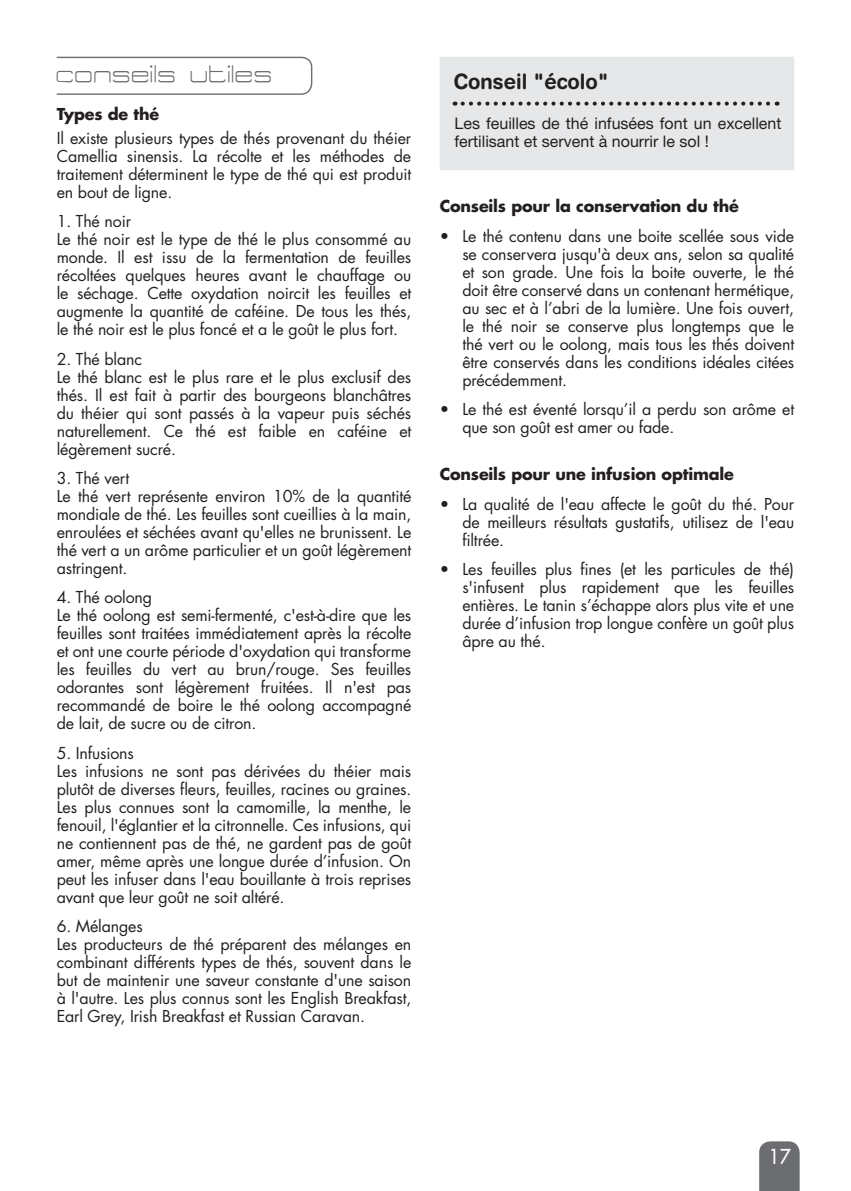
<style>
.page{position:relative;width:851px;height:1191px;background:#fff}
.page>*{position:absolute;margin:0;border:0;box-sizing:border-box;transform-origin:0 0}
.t1{font:28px "Tidy Curve TV";color:#6c6d70;scale:.96 1}
.t2{font:700 21.2px "Helvetica Rounded";color:#231f20;scale:.95 1}
.t3{font:20px "Futura";color:#fff;scale:.95 1}
.t4{font:16px/18px "Futura";letter-spacing:-.01em;color:#231f20}
.t5{font:16px/18px "Helvetica Neue";color:#231f20}
.t6{font:700 16px "Futura";letter-spacing:-.01em;color:#231f20}
</style>
<div class="page">
<div style="left:759px;top:1141px;width:40px;height:50px;background:#6c6d70"></div>
<div style="left:440px;top:57px;width:354px;height:113px;background:#e6e7e9"></div>
<svg style="left:56px;top:56px;width:257px;height:39px"></svg>
<h1 class="t1" style="left:57px;top:61px;width:227px">conseils utiles</h1>
<h2 class="t2" style="left:453px;top:69px;width:165px">Conseil "écolo"</h2>
<p class="t6" style="left:57px;top:103px;width:104px">Types de thé</p>
<p class="t4" style="left:57px;top:129px;width:356px;text-align:justify">Il existe plusieurs types de thés provenant du théier Camellia sinensis. La récolte et les méthodes de traitement déterminent le type de thé qui est produit en bout de ligne.</p>
<p class="t4" style="left:57px;top:212px;width:356px">1. Thé noir<br>Le thé noir est le type de thé le plus consommé au monde. Il est issu de la fermentation de feuilles récoltées quelques heures avant le chauffage ou le séchage. Cette oxydation noircit les feuilles et augmente la quantité de caféine. De tous les thés, le thé noir est le plus foncé et a le goût le plus fort.</p>
<p class="t4" style="left:57px;top:350px;width:356px">2. Thé blanc<br>Le thé blanc est le plus rare et le plus exclusif des thés. Il est fait à partir des bourgeons blanchâtres du théier qui sont passés à la vapeur puis séchés naturellement. Ce thé est faible en caféine et légèrement sucré.</p>
<p class="t4" style="left:57px;top:469px;width:356px">3. Thé vert<br>Le thé vert représente environ 10% de la quantité mondiale de thé. Les feuilles sont cueillies à la main, enroulées et séchées avant qu'elles ne brunissent. Le thé vert a un arôme particulier et un goût légèrement astringent.</p>
<p class="t4" style="left:57px;top:588px;width:356px">4. Thé oolong<br>Le thé oolong est semi-fermenté, c'est-à-dire que les feuilles sont traitées immédiatement après la récolte et ont une courte période d'oxydation qui transforme les feuilles du vert au brun/rouge. Ses feuilles odorantes sont légèrement fruitées. Il n'est pas recommandé de boire le thé oolong accompagné de lait, de sucre ou de citron.</p>
<p class="t4" style="left:57px;top:744px;width:356px">5. Infusions<br>Les infusions ne sont pas dérivées du théier mais plutôt de diverses fleurs, feuilles, racines ou graines.<br>Les plus connues sont la camomille, la menthe, le fenouil, l'églantier et la citronnelle. Ces infusions, qui ne contiennent pas de thé, ne gardent pas de goût amer, même après une longue durée d’infusion. On peut les infuser dans l'eau bouillante à trois reprises avant que leur goût ne soit altéré.</p>
<p class="t4" style="left:57px;top:917px;width:356px">6. Mélanges<br>Les producteurs de thé préparent des mélanges en combinant différents types de thés, souvent dans le but de maintenir une saveur constante d'une saison à l'autre. Les plus connus sont les English Breakfast, Earl Grey, Irish Breakfast et Russian Caravan.</p>
<p class="t5" style="left:454px;top:114px;width:328px">Les feuilles de thé infusées font un excellent fertilisant et servent à nourrir le sol !</p>
<p class="t6" style="left:439px;top:195px;width:301px">Conseils pour la conservation du thé</p>
<p class="t4" style="left:462px;top:227px;width:333px;text-align:justify;text-indent:-23px">• Le thé contenu dans une boite scellée sous vide se conservera jusqu'à deux ans, selon sa qualité et son grade. Une fois la boite ouverte, le thé doit être conservé dans un contenant hermétique, au sec et à l’abri de la lumière. Une fois ouvert, le thé noir se conserve plus longtemps que le thé vert ou le oolong, mais tous les thés doivent être conservés dans les conditions idéales citées précédemment.</p>
<p class="t4" style="left:462px;top:400px;width:333px;text-indent:-23px">• Le thé est éventé lorsqu’il a perdu son arôme et que son goût est amer ou fade.</p>
<p class="t6" style="left:439px;top:463px;width:296px">Conseils pour une infusion optimale</p>
<p class="t4" style="left:462px;top:495px;width:333px;text-align:justify;text-indent:-23px">• La qualité de l'eau affecte le goût du thé. Pour de meilleurs résultats gustatifs, utilisez de l'eau filtrée.</p>
<p class="t4" style="left:462px;top:560px;width:333px;text-align:justify;text-indent:-23px">• Les feuilles plus fines (et les particules de thé) s'infusent plus rapidement que les feuilles entières. Le tanin s’échappe alors plus vite et une durée d’infusion trop longue confère un goût plus âpre au thé.</p>
<p class="t3" style="left:768px;top:1144px;width:25px">17</p>
</div>
